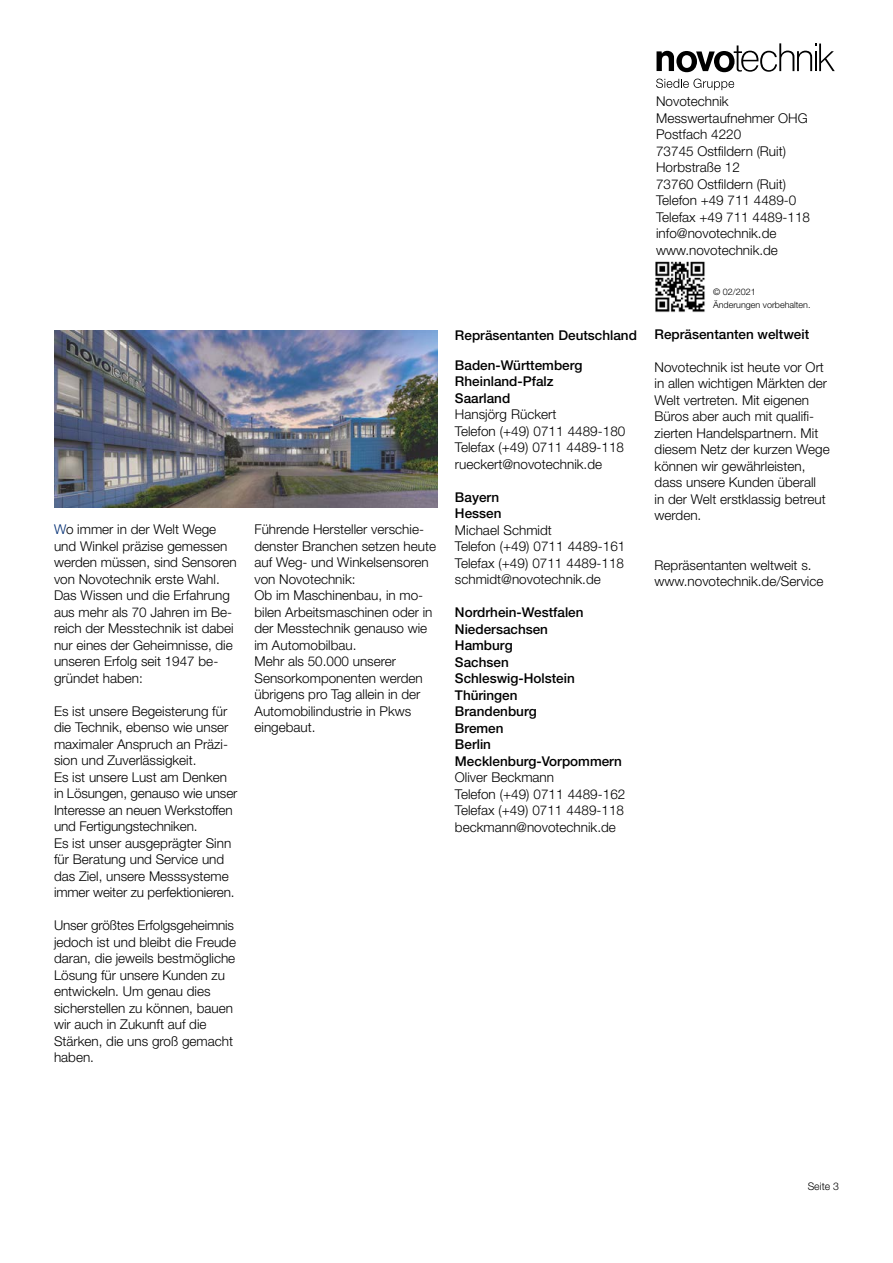
<style>
.page{position:relative;width:893px;height:1263px;background:#fff}
.page>*{position:absolute;margin:0;border:0;box-sizing:border-box;transform-origin:0 0}
.t1{font:300 13.5px/16.5px "Helvetica Neue LT Std";color:#000}
.t2{font:500 13.5px/16.5px "Helvetica Neue LT Std";color:#000}
.t3{font:300 10.5px "Helvetica Neue LT Std";color:#000}
.t4{font:300 9px/13.5px "Helvetica Neue LT Std";color:#000}
.s1{color:#002d74}
</style>
<div class="page">
<svg style="left:656px;top:43px;width:179px;height:29px"></svg>
<svg style="left:656px;top:79px;width:78px;height:11px"></svg>
<img style="left:655px;top:261px;width:50px;height:52px">
<img style="left:54px;top:331px;width:384px;height:177px">
<p class="t1" style="left:54px;top:521px;width:184px"><span class="s1">W</span>o immer in der Welt Wege und Winkel präzise gemessen werden müssen, sind Sensoren von Novotechnik erste Wahl.<br>Das Wissen und die Erfahrung aus mehr als 70 Jahren im Be&shy;reich der Messtechnik ist dabei nur eines der Geheimnisse, die unseren Erfolg seit 1947 be&shy;gründet haben:</p>
<p class="t1" style="left:54px;top:702px;width:185px">Es ist unsere Begeisterung für die Technik, ebenso wie unser maximaler Anspruch an Präzi&shy;sion und Zuverlässigkeit.<br>Es ist unsere Lust am Denken in Lösungen, genauso wie unser<br>Interesse an neuen Werkstoffen und Fertigungstechniken.<br>Es ist unser ausgeprägter Sinn für Beratung und Service und das Ziel, unsere Messsysteme immer weiter zu perfektionieren.</p>
<p class="t1" style="left:54px;top:917px;width:184px">Unser größtes Erfolgsgeheimnis jedoch ist und bleibt die Freude daran, die jeweils bestmögliche<br>Lösung für unsere Kunden zu entwickeln. Um genau dies sicherstellen zu können, bauen wir auch in Zukunft auf die<br>Stärken, die uns groß gemacht haben.</p>
<p class="t1" style="left:254px;top:521px;width:183px">Führende Hersteller verschie&shy;denster Branchen setzen heute auf Weg- und Winkelsensoren von Novotechnik:<br>Ob im Maschinenbau, in mo&shy;bilen Arbeitsmaschinen oder in der Messtechnik genauso wie im Automobilbau.<br>Mehr als 50.000 unserer<br>Sensorkomponenten werden übrigens pro Tag allein in der<br>Automobilindustrie in Pkws eingebaut.</p>
<p class="t2" style="left:455px;top:327px;width:183px">Repräsentanten Deutschland</p>
<p class="t2" style="left:455px;top:357px;width:129px">Baden-Württemberg<br>Rheinland-Pfalz<br>Saarland</p>
<p class="t1" style="left:455px;top:406px;width:172px">Hansjörg Rückert<br>Telefon (+49) 0711 4489-180<br>Telefax (+49) 0711 4489-118 rueckert@novotechnik.de</p>
<p class="t2" style="left:455px;top:489px;width:48px">Bayern<br>Hessen</p>
<p class="t1" style="left:455px;top:521px;width:172px">Michael Schmidt<br>Telefon (+49) 0711 4489-161<br>Telefax (+49) 0711 4489-118 schmidt@novotechnik.de</p>
<p class="t2" style="left:455px;top:604px;width:169px">Nordrhein-Westfalen<br>Niedersachsen<br>Hamburg<br>Sachsen<br>Schleswig-Holstein<br>Thüringen<br>Brandenburg<br>Bremen<br>Berlin<br>Mecklenburg-Vorpommern</p>
<p class="t1" style="left:455px;top:769px;width:172px">Oliver Beckmann<br>Telefon (+49) 0711 4489-162<br>Telefax (+49) 0711 4489-118 beckmann@novotechnik.de</p>
<p class="t1" style="left:656px;top:93px;width:155px">Novotechnik<br>Messwertaufnehmer OHG<br>Postfach 4220<br>73745 Ostfildern (Ruit)<br>Horbstraße 12<br>73760 Ostfildern (Ruit)<br>Telefon +49 711 4489-0<br>Telefax +49 711 4489-118 info@novotechnik.de www.novotechnik.de</p>
<p class="t4" style="left:713px;top:285px;width:99px">© 02/2021<br>Änderungen vorbehalten.</p>
<p class="t2" style="left:655px;top:325px;width:156px">Repräsentanten weltweit</p>
<p class="t1" style="left:655px;top:358px;width:177px">Novotechnik ist heute vor Ort in allen wichtigen Märkten der<br>Welt vertreten. Mit eigenen<br>Büros aber auch mit qualifi&shy;zierten Handelspartnern. Mit diesem Netz der kurzen Wege können wir gewährleisten, dass unsere Kunden überall<br>in der Welt erstklassig betreut werden.</p>
<p class="t1" style="left:655px;top:556px;width:170px">Repräsentanten weltweit s. www.novotechnik.de/Service</p>
<p class="t3" style="left:808px;top:1180px;width:33px">Seite 3</p>
</div>
